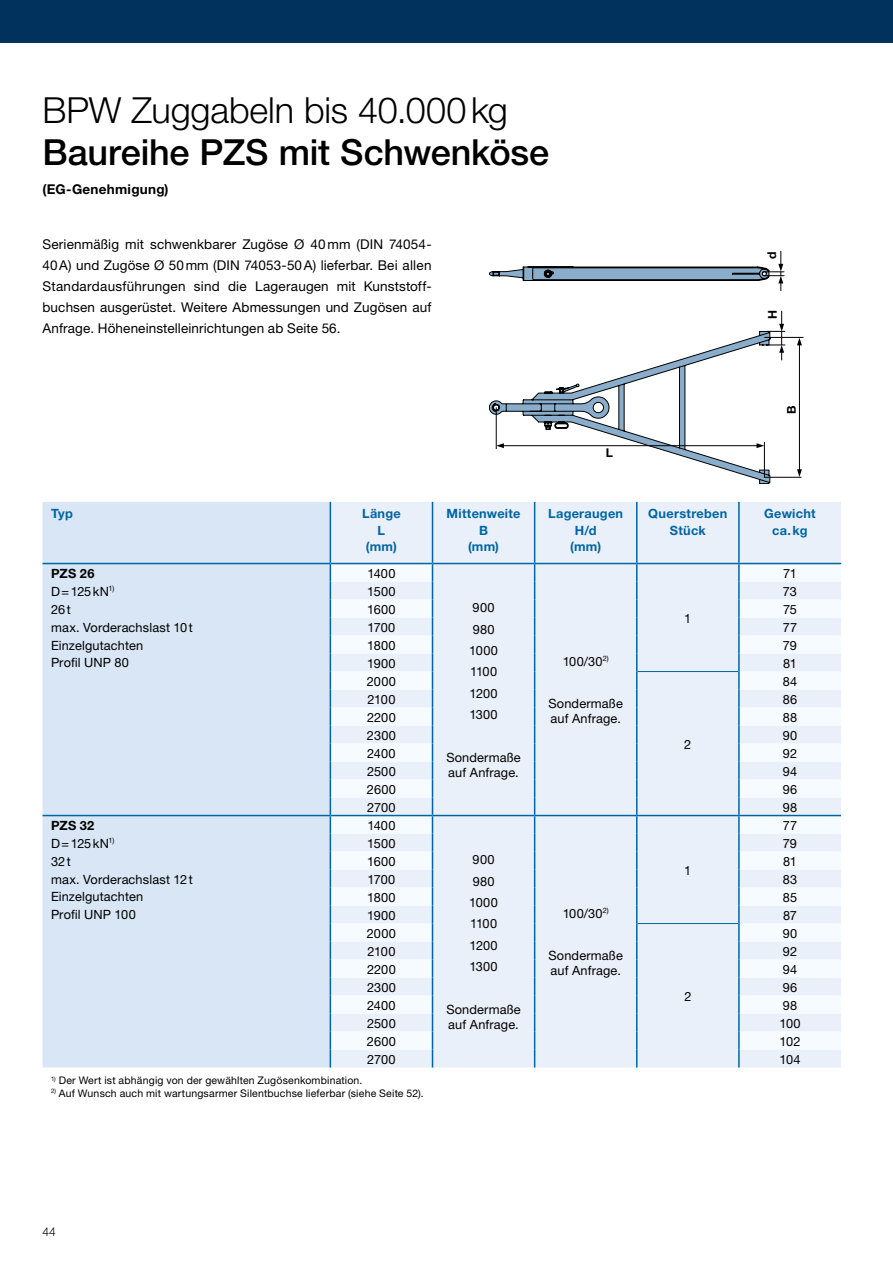
<style>
.page{position:relative;width:893px;height:1263px;background:#fff}
.page>*{position:absolute;margin:0;border:0;box-sizing:border-box;transform-origin:0 0}
.t1{font:500 36px "Helvetica Neue LT";letter-spacing:-.005em;color:#000}
.t2{font:300 36px "Helvetica Neue LT";letter-spacing:-.005em;color:#000}
.t3{font:13.5px/21px "Helvetica Neue LT";letter-spacing:.01em;color:#000;text-align:justify}
.t4{font:700 13.5px "Helvetica Neue LT";letter-spacing:.02em;color:#000}
.t5{font:12.75px/21.5px "Helvetica Neue LT";letter-spacing:.01em;color:#000}
.t6{font:700 12.75px/16.5px "Helvetica Neue LT";letter-spacing:.02em;color:#0065a3;text-align:center}
.t7{font:700 12.15px "Helvetica Neue LT";color:#000}
.t8{font:300 12px "Helvetica Neue LT";color:#000}
.t9{font:10.5px "Helvetica Neue LT";letter-spacing:.02em;color:#000}
.s1{font-weight:700}
</style>
<div class="page">
<div style="left:0;top:0;width:893px;height:43px;background:#00325e"></div>
<hr style="left:764px;top:337px;width:39px;height:1px;background:#000">
<hr style="left:799px;top:341px;width:1px;height:133px;background:#000">
<svg style="left:797px;top:338px;width:5px;height:7px"></svg>
<svg style="left:797px;top:469px;width:5px;height:8px"></svg>
<hr style="left:764px;top:477px;width:37px;height:1px;background:#000">
<svg style="left:489px;top:251px;width:295px;height:40px"></svg>
<svg style="left:489px;top:311px;width:296px;height:172px"></svg>
<div style="left:43px;top:502px;width:287px;height:565px;background:#d8e6f5"></div>
<div style="left:331px;top:502px;width:510px;height:565px;background:#eaf0f9"></div>
<svg style="left:331px;top:564px;width:510px;height:485px;fill:#eaf0f9"></svg>
<hr style="left:330px;top:502px;width:1px;height:61px;background:#0065a3">
<hr style="left:432px;top:502px;width:1px;height:61px;background:#0065a3">
<hr style="left:534px;top:502px;width:1px;height:61px;background:#0065a3">
<hr style="left:636px;top:502px;width:1px;height:61px;background:#0065a3">
<hr style="left:738px;top:502px;width:2px;height:61px;background:#0065a3">
<svg style="left:330px;top:564px;width:1px;height:503px"></svg>
<svg style="left:432px;top:564px;width:1px;height:503px"></svg>
<svg style="left:534px;top:564px;width:1px;height:503px"></svg>
<svg style="left:636px;top:564px;width:1px;height:503px"></svg>
<svg style="left:738px;top:564px;width:2px;height:503px"></svg>
<hr style="left:330px;top:563px;width:102px;height:1px;background:#0065a3">
<hr style="left:43px;top:563px;width:287px;height:1px;background:#0065a3">
<hr style="left:432px;top:563px;width:103px;height:1px;background:#0065a3">
<hr style="left:535px;top:563px;width:102px;height:1px;background:#0065a3">
<hr style="left:637px;top:563px;width:102px;height:1px;background:#0065a3">
<hr style="left:637px;top:671px;width:101px;height:1px;background:#0065a3">
<hr style="left:739px;top:563px;width:102px;height:1px;background:#0065a3">
<hr style="left:637px;top:815px;width:102px;height:1px;background:#0065a3">
<hr style="left:637px;top:923px;width:101px;height:1px;background:#0065a3">
<hr style="left:43px;top:815px;width:287px;height:1px;background:#0065a3">
<hr style="left:330px;top:815px;width:102px;height:1px;background:#0065a3">
<hr style="left:432px;top:815px;width:103px;height:1px;background:#0065a3">
<hr style="left:535px;top:815px;width:102px;height:1px;background:#0065a3">
<hr style="left:739px;top:815px;width:102px;height:1px;background:#0065a3">
<h1 class="t2" style="left:43px;top:88px;width:467px">BPW Zuggabeln bis 40.000kg</h1>
<h1 class="t1" style="left:43px;top:131px;width:508px">Baureihe PZS mit Schwenköse</h1>
<p class="t4" style="left:43px;top:181px;width:128px">(EG-Genehmigung)</p>
<p class="t3" style="left:43px;top:234px;width:391px">Serienmäßig mit schwenkbarer Zugöse Ø 40mm (DIN 74054- 40A) und Zugöse Ø 50mm (DIN 74053-50A) lieferbar. Bei allen Standardausführungen sind die Lageraugen mit Kunststoff&shy;buchsen ausgerüstet. Weitere Abmessungen und Zugösen auf Anfrage. Höheneinstelleinrichtungen ab Seite 56.</p>
<p class="t7" style="left:606px;top:445px;width:9px">L</p>
<p class="t7" style="left:764px;top:259px;width:9px;rotate:-90deg">d</p>
<p class="t7" style="left:765px;top:319px;width:10px;rotate:-90deg">H</p>
<p class="t7" style="left:784px;top:414px;width:10px;rotate:-90deg">B</p>
<p class="t6" style="left:51px;top:505px;width:23px">Typ</p>
<p class="t6" style="left:362px;top:505px;width:40px">Länge<br>L (mm)</p>
<p class="t6" style="left:447px;top:505px;width:75px">Mittenweite<br>B<br>(mm)</p>
<p class="t6" style="left:548px;top:505px;width:76px">Lageraugen<br>H/d<br>(mm)</p>
<p class="t6" style="left:648px;top:505px;width:81px">Querstreben<br>Stück</p>
<p class="t6" style="left:764px;top:505px;width:53px">Gewicht ca.kg</p>
<p class="t5" style="left:51px;top:564px;width:143px;line-height:18px"><span class="s1">PZS 26<br></span>D=125kN<sup>1)<br></sup>26t<br>max. Vorderachslast 10t<br>Einzelgutachten<br>Profil UNP 80</p>
<p class="t5" style="left:367px;top:562px;width:30px">1400</p>
<p class="t5" style="left:783px;top:562px;width:15px">71</p>
<p class="t5" style="left:367px;top:580px;width:30px">1500</p>
<p class="t5" style="left:783px;top:580px;width:16px">73</p>
<p class="t5" style="left:367px;top:598px;width:30px">1600</p>
<p class="t5" style="left:783px;top:598px;width:15px">75</p>
<p class="t5" style="left:368px;top:616px;width:29px">1700</p>
<p class="t5" style="left:783px;top:616px;width:16px">77</p>
<p class="t5" style="left:367px;top:634px;width:30px">1800</p>
<p class="t5" style="left:783px;top:634px;width:16px">79</p>
<p class="t5" style="left:367px;top:652px;width:30px">1900</p>
<p class="t5" style="left:783px;top:652px;width:15px">81</p>
<p class="t5" style="left:367px;top:670px;width:31px">2000</p>
<p class="t5" style="left:469px;top:597px;width:30px">900<br>980<br>1000<br>1100<br>1200<br>1300</p>
<p class="t5" style="left:446px;top:750px;width:76px;line-height:15px">Sondermaße auf Anfrage.</p>
<p class="t5" style="left:684px;top:607px;width:9px">1</p>
<p class="t5" style="left:563px;top:650px;width:48px">100/30<sup>2)</sup></p>
<p class="t5" style="left:548px;top:696px;width:76px;line-height:15px">Sondermaße auf Anfrage.</p>
<p class="t5" style="left:783px;top:670px;width:16px">84</p>
<p class="t5" style="left:367px;top:688px;width:29px">2100</p>
<p class="t5" style="left:783px;top:688px;width:16px">86</p>
<p class="t5" style="left:367px;top:706px;width:30px">2200</p>
<p class="t5" style="left:783px;top:706px;width:16px">88</p>
<p class="t5" style="left:367px;top:724px;width:30px">2300</p>
<p class="t5" style="left:783px;top:724px;width:16px">90</p>
<p class="t5" style="left:367px;top:742px;width:30px">2400</p>
<p class="t5" style="left:783px;top:742px;width:16px">92</p>
<p class="t5" style="left:367px;top:760px;width:30px">2500</p>
<p class="t5" style="left:783px;top:760px;width:16px">94</p>
<p class="t5" style="left:367px;top:778px;width:30px">2600</p>
<p class="t5" style="left:783px;top:778px;width:16px">96</p>
<p class="t5" style="left:367px;top:796px;width:30px">2700</p>
<p class="t5" style="left:783px;top:796px;width:16px">98</p>
<p class="t5" style="left:684px;top:733px;width:9px">2</p>
<p class="t5" style="left:51px;top:816px;width:143px;line-height:17.9px"><span class="s1">PZS 32<br></span>D=125kN<sup>1)<br></sup>32t<br>max. Vorderachslast 12t<br>Einzelgutachten<br>Profil UNP 100</p>
<p class="t5" style="left:367px;top:814px;width:30px">1400</p>
<p class="t5" style="left:783px;top:814px;width:16px">77</p>
<p class="t5" style="left:367px;top:832px;width:30px">1500</p>
<p class="t5" style="left:783px;top:832px;width:16px">79</p>
<p class="t5" style="left:367px;top:850px;width:30px">1600</p>
<p class="t5" style="left:783px;top:850px;width:15px">81</p>
<p class="t5" style="left:368px;top:868px;width:29px">1700</p>
<p class="t5" style="left:783px;top:868px;width:16px">83</p>
<p class="t5" style="left:367px;top:886px;width:30px">1800</p>
<p class="t5" style="left:783px;top:886px;width:16px">85</p>
<p class="t5" style="left:367px;top:904px;width:30px">1900</p>
<p class="t5" style="left:783px;top:904px;width:15px">87</p>
<p class="t5" style="left:367px;top:922px;width:31px">2000</p>
<p class="t5" style="left:469px;top:849px;width:30px">900<br>980<br>1000<br>1100<br>1200<br>1300</p>
<p class="t5" style="left:446px;top:1002px;width:76px;line-height:15px">Sondermaße auf Anfrage.</p>
<p class="t5" style="left:684px;top:859px;width:9px">1</p>
<p class="t5" style="left:563px;top:902px;width:48px">100/30<sup>2)</sup></p>
<p class="t5" style="left:548px;top:948px;width:76px;line-height:15px">Sondermaße auf Anfrage.</p>
<p class="t5" style="left:783px;top:922px;width:16px">90</p>
<p class="t5" style="left:367px;top:940px;width:29px">2100</p>
<p class="t5" style="left:783px;top:940px;width:16px">92</p>
<p class="t5" style="left:367px;top:958px;width:30px">2200</p>
<p class="t5" style="left:783px;top:958px;width:16px">94</p>
<p class="t5" style="left:367px;top:976px;width:30px">2300</p>
<p class="t5" style="left:783px;top:976px;width:16px">96</p>
<p class="t5" style="left:367px;top:994px;width:30px">2400</p>
<p class="t5" style="left:783px;top:994px;width:16px">98</p>
<p class="t5" style="left:367px;top:1012px;width:30px">2500</p>
<p class="t5" style="left:779px;top:1012px;width:23px">100</p>
<p class="t5" style="left:367px;top:1030px;width:30px">2600</p>
<p class="t5" style="left:779px;top:1030px;width:22px">102</p>
<p class="t5" style="left:367px;top:1048px;width:30px">2700</p>
<p class="t5" style="left:779px;top:1048px;width:22px">104</p>
<p class="t5" style="left:684px;top:985px;width:9px">2</p>
<p class="t9" style="left:51px;top:1074px;width:313px"><sup>1)</sup> Der Wert ist abhängig von der gewählten Zugösenkombination.</p>
<p class="t9" style="left:51px;top:1087px;width:374px"><sup>2)</sup> Auf Wunsch auch mit wartungsarmer Silentbuchse lieferbar (siehe Seite 52).</p>
<p class="t8" style="left:43px;top:1225px;width:15px">44</p>
</div>
